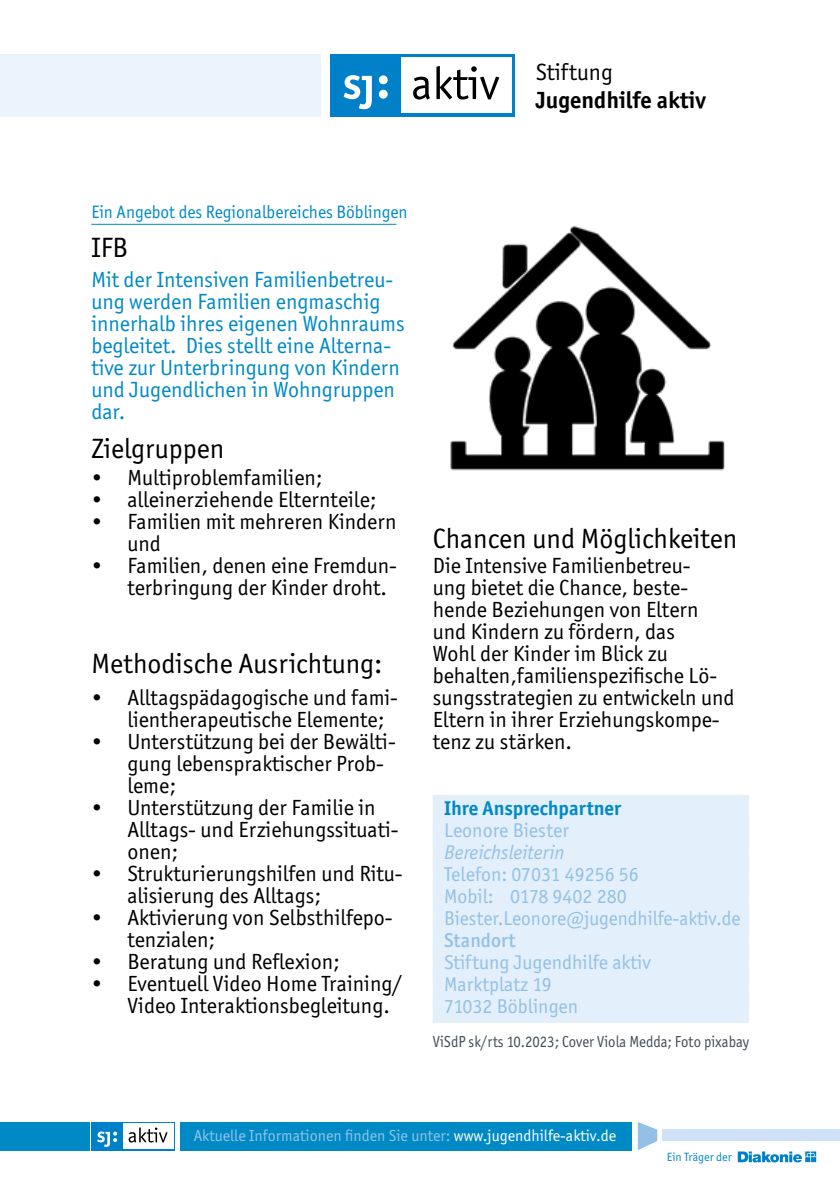
<style>
.page{position:relative;width:840px;height:1191px;background:#fff}
.page>*{position:absolute;margin:0;border:0;box-sizing:border-box;transform-origin:0 0}
.t1{font:28px "Officina Sans ITC Std";color:#000}
.t2{font:700 23.6px "Officina Sans ITC Std";color:#000}
.t3{font:23.6px "Officina Sans ITC Std";color:#000}
.t4{font:22px/22px "Officina Sans ITC Std";color:#000}
.t5{font:22px/22px "Officina Sans ITC Std";color:#008ac5}
.t6{font:20px/22px "Officina Sans ITC Std";color:#93c1e5}
.t7{font:700 20px "Officina Sans ITC Std";color:#008ac5}
.t8{font:italic 20px "Officina Sans ITC Std";color:#93c1e5}
.t9{font:500 20px "Officina Sans ITC Std";color:#93c1e5}
.t10{font:18px "Officina Sans ITC Std";color:#008ac5}
.t11{font:16px "Officina Sans ITC Std";color:#93c1e5}
.t12{font:16px "Officina Sans ITC Std";color:#404d59;scale:.92 1}
.t13{font:12px "Officina Sans ITC Std";color:#008ac5}
.s1{color:#fff}
</style>
<div class="page">
<img style="left:387px;top:223px;width:338px;height:248px">
<div style="left:0;top:54px;width:320px;height:62px;background:#edf3fc"></div>
<div style="left:330px;top:54px;width:185px;height:62px;background:#0080c8"></div>
<div style="left:400px;top:58px;width:111px;height:55px;background:#fff"></div>
<div style="left:378px;top:90px;width:9px;height:9px;background:#fff;border-radius:50%"></div>
<div style="left:378px;top:75px;width:9px;height:9px;background:#fff;border-radius:50%"></div>
<svg style="left:343px;top:75px;width:28px;height:34px"></svg>
<svg style="left:413px;top:77px;width:16px;height:22px"></svg>
<svg style="left:436px;top:66px;width:63px;height:33px"></svg>
<div style="left:91px;top:1121px;width:84px;height:29px;background:#0080c8"></div>
<div style="left:123px;top:1123px;width:50px;height:25px;background:#fff"></div>
<svg style="left:97px;top:1131px;width:20px;height:15px"></svg>
<svg style="left:128px;top:1127px;width:39px;height:15px"></svg>
<div style="left:0;top:1121px;width:89px;height:29px;background:#008ac5"></div>
<div style="left:180px;top:1121px;width:451px;height:29px;background:#008ac5"></div>
<div style="left:662px;top:1129px;width:177px;height:12px;background:#cee1f6"></div>
<svg style="left:637px;top:1122px;width:20px;height:28px"></svg>
<svg style="left:737px;top:1151px;width:78px;height:11px"></svg>
<div style="left:432px;top:795px;width:316px;height:30px;background:#e3effb"></div>
<div style="left:432px;top:817px;width:316px;height:30px;background:#e3effb"></div>
<div style="left:432px;top:839px;width:316px;height:30px;background:#e3effb"></div>
<div style="left:432px;top:861px;width:316px;height:30px;background:#e3effb"></div>
<div style="left:432px;top:883px;width:316px;height:30px;background:#e3effb"></div>
<div style="left:432px;top:905px;width:316px;height:30px;background:#e3effb"></div>
<div style="left:432px;top:927px;width:316px;height:30px;background:#e3effb"></div>
<div style="left:432px;top:949px;width:316px;height:30px;background:#e3effb"></div>
<div style="left:432px;top:971px;width:316px;height:30px;background:#e3effb"></div>
<div style="left:432px;top:993px;width:316px;height:30px;background:#e3effb"></div>
<hr style="left:91px;top:224px;width:305px;height:1px;background:#008ac5">
<p class="t3" style="left:535px;top:58px;width:78px">Stiftung</p>
<p class="t2" style="left:535px;top:85px;width:171px">Jugendhilfe aktiv</p>
<p class="t10" style="left:91px;top:202px;width:317px">Ein Angebot des Regionalbereiches Böblingen</p>
<p class="t1" style="left:91px;top:232px;width:38px">IFB</p>
<p class="t5" style="left:91px;top:268px;width:314px">Mit der Intensiven Familienbetreu&shy;ung werden Familien engmaschig innerhalb ihres eigenen Wohnraums begleitet. Dies stellt eine Alterna&shy;tive zur Unterbringung von Kindern und Jugendlichen in Wohngruppen dar.</p>
<p class="t1" style="left:91px;top:432px;width:134px">Zielgruppen</p>
<p class="t4" style="left:91px;top:466px;width:232px">• Multiproblemfamilien;</p>
<p class="t4" style="left:91px;top:488px;width:286px">• alleinerziehende Elternteile;</p>
<p class="t4" style="left:127px;top:510px;width:270px;text-indent:-36px">• Familien mit mehreren Kindern und</p>
<p class="t4" style="left:127px;top:554px;width:271px;text-indent:-36px">• Familien, denen eine Fremdun&shy;terbringung der Kinder droht.</p>
<p class="t1" style="left:91px;top:647px;width:292px">Methodische Ausrichtung:</p>
<p class="t4" style="left:127px;top:686px;width:272px;text-indent:-36px">• Alltagspädagogische und fami&shy;lientherapeutische Elemente;</p>
<p class="t4" style="left:127px;top:730px;width:270px;text-indent:-36px">• Unterstützung bei der Bewälti&shy;gung lebenspraktischer Prob&shy;leme;</p>
<p class="t4" style="left:127px;top:796px;width:272px;text-indent:-36px">• Unterstützung der Familie in<br>Alltags- und Erziehungssituati&shy;onen;</p>
<p class="t4" style="left:127px;top:862px;width:276px;text-indent:-36px">• Strukturierungshilfen und Ritu&shy;alisierung des Alltags;</p>
<p class="t4" style="left:127px;top:906px;width:267px;text-indent:-36px">• Aktivierung von Selbsthilfepo&shy;tenzialen;</p>
<p class="t4" style="left:91px;top:950px;width:250px">• Beratung und Reflexion;</p>
<p class="t4" style="left:127px;top:972px;width:276px;text-indent:-36px">• Eventuell Video Home Training/<br>Video Interaktionsbegleitung.</p>
<p class="t1" style="left:432px;top:522px;width:306px">Chancen und Möglichkeiten</p>
<p class="t4" style="left:432px;top:554px;width:303px">Die Intensive Familienbetreu-<br>ung bietet die Chance, beste&shy;hende Beziehungen von Eltern und Kindern zu fördern, das<br>Wohl der Kinder im Blick zu behalten,familienspezifische Lö&shy;sungsstrategien zu entwickeln und<br>Eltern in ihrer Erziehungskompe&shy;tenz zu stärken.</p>
<p class="t7" style="left:444px;top:795px;width:178px">Ihre Ansprechpartner</p>
<p class="t6" style="left:444px;top:819px;width:126px">Leonore Biester</p>
<p class="t8" style="left:444px;top:841px;width:122px">Bereichsleiterin</p>
<p class="t6" style="left:444px;top:863px;width:298px">Telefon: 07031 49256 56<br>Mobil: 0178 9402 280<br>Biester.Leonore@jugendhilfe-aktiv.de</p>
<p class="t9" style="left:444px;top:928px;width:73px">Standort</p>
<p class="t6" style="left:444px;top:951px;width:208px">Stiftung Jugendhilfe aktiv<br>Marktplatz 19<br>71032 Böblingen</p>
<p class="t12" style="left:432px;top:1032px;width:345px">ViSdP sk/rts 10.2023; Cover Viola Medda; Foto pixabay</p>
<p class="t11" style="left:193px;top:1126px;width:424px">Aktuelle Informationen finden Sie unter: <span class="s1">www.jugendhilfe-aktiv.de</span></p>
<p class="t13" style="left:666px;top:1150px;width:66px">Ein Träger der</p>
</div>
